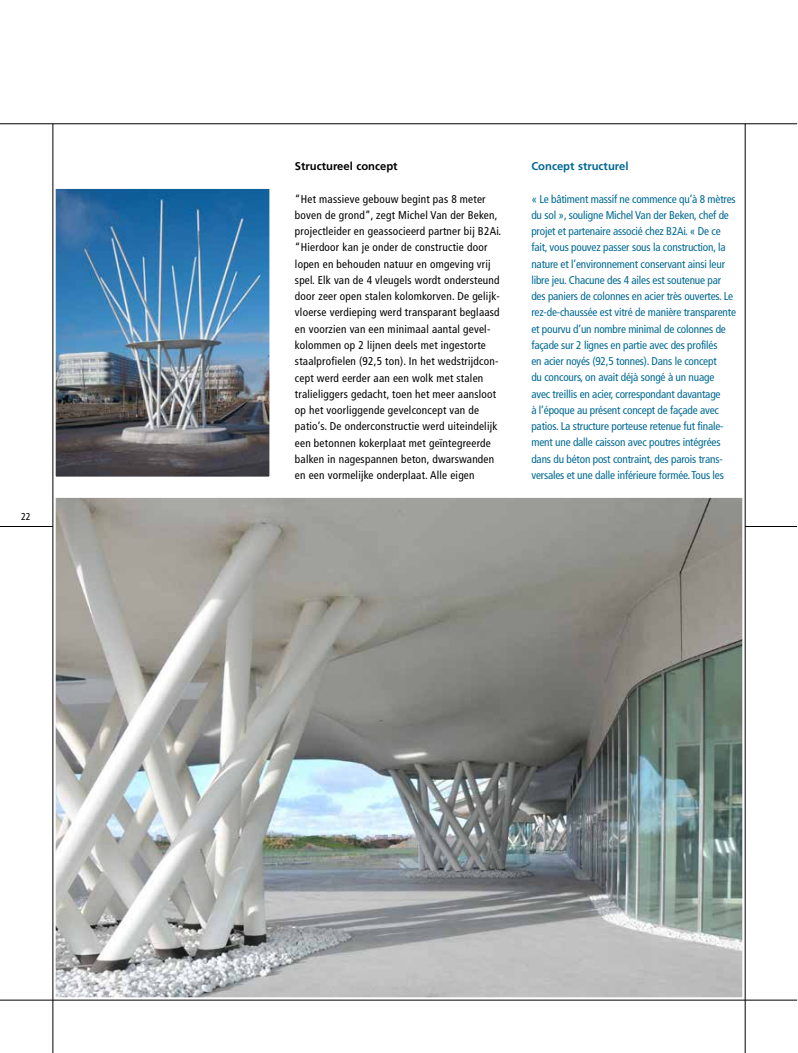
<style>
.page{position:relative;width:798px;height:1053px;background:#fff}
.page>*{position:absolute;margin:0;border:0;box-sizing:border-box;transform-origin:0 0}
.t1{font:condensed 11.25px/16.2px "Frutiger LT Pro";letter-spacing:-.015em;color:#006994}
.t2{font:condensed 11.25px/16.2px "Frutiger LT Pro";letter-spacing:.02em;color:#000}
.t3{font:700 11.25px "Frutiger LT Pro";color:#000}
.t4{font:700 11.25px "Frutiger LT Pro";color:#006994}
.t5{font:condensed 10px "Frutiger LT Pro";color:#000}
</style>
<div class="page">
<img style="left:56px;top:498px;width:685px;height:498px">
<img style="left:56px;top:189px;width:213px;height:287px">
<div style="left:53px;top:186px;width:219px;height:293px;border:2px solid #fff"></div>
<hr style="left:744px;top:526px;width:52px;height:1px;background:#000">
<hr style="left:0;top:526px;width:53px;height:1px;background:#000">
<hr style="left:0;top:123px;width:796px;height:1px;background:#000">
<hr style="left:0;top:999px;width:796px;height:1px;background:#000">
<hr style="left:744px;top:124px;width:1px;height:928px;background:#000">
<hr style="left:53px;top:124px;width:1px;height:928px;background:#000">
<p class="t5" style="left:21px;top:510px;width:11px">22</p>
<p class="t3" style="left:295px;top:160px;width:104px">Structureel concept</p>
<p class="t2" style="left:295px;top:191px;width:208px">“Het massieve gebouw begint pas 8 meter boven de grond”, zegt Michel Van der Beken, projectleider en geassocieerd partner bij B2Ai. “Hierdoor kan je onder de constructie door lopen en behouden natuur en omgeving vrij spel. Elk van de 4 vleugels wordt ondersteund door zeer open stalen kolomkorven. De gelijk&shy;vloerse verdieping werd transparant beglaasd en voorzien van een minimaal aantal gevel&shy;kolommen op 2 lijnen deels met ingestorte staalprofielen (92,5 ton). In het wedstrijdcon&shy;cept werd eerder aan een wolk met stalen tralieliggers gedacht, toen het meer aansloot op het voorliggende gevelconcept van de patio’s. De onderconstructie werd uiteindelijk een betonnen kokerplaat met geïntegreerde balken in nagespannen beton, dwarswanden en een vormelijke onderplaat. Alle eigen</p>
<p class="t4" style="left:531px;top:159px;width:98px">Concept structurel</p>
<p class="t1" style="left:531px;top:191px;width:206px">« Le bâtiment massif ne commence qu’à 8 mètres du sol », souligne Michel Van der Beken, chef de projet et partenaire associé chez B2Ai. « De ce fait, vous pouvez passer sous la construction, la nature et l’environnement conservant ainsi leur libre jeu. Chacune des 4 ailes est soutenue par des paniers de colonnes en acier très ouvertes. Le rez-de-chaussée est vitré de manière transparente et pourvu d’un nombre minimal de colonnes de façade sur 2 lignes en partie avec des profilés<br>en acier noyés (92,5 tonnes). Dans le concept<br>du concours, on avait déjà songé à un nuage avec treillis en acier, correspondant davantage<br>à l’époque au présent concept de façade avec patios. La structure porteuse retenue fut finale&shy;ment une dalle caisson avec poutres intégrées dans du béton post contraint, des parois trans&shy;versales et une dalle inférieure formée. Tous les</p>
</div>
